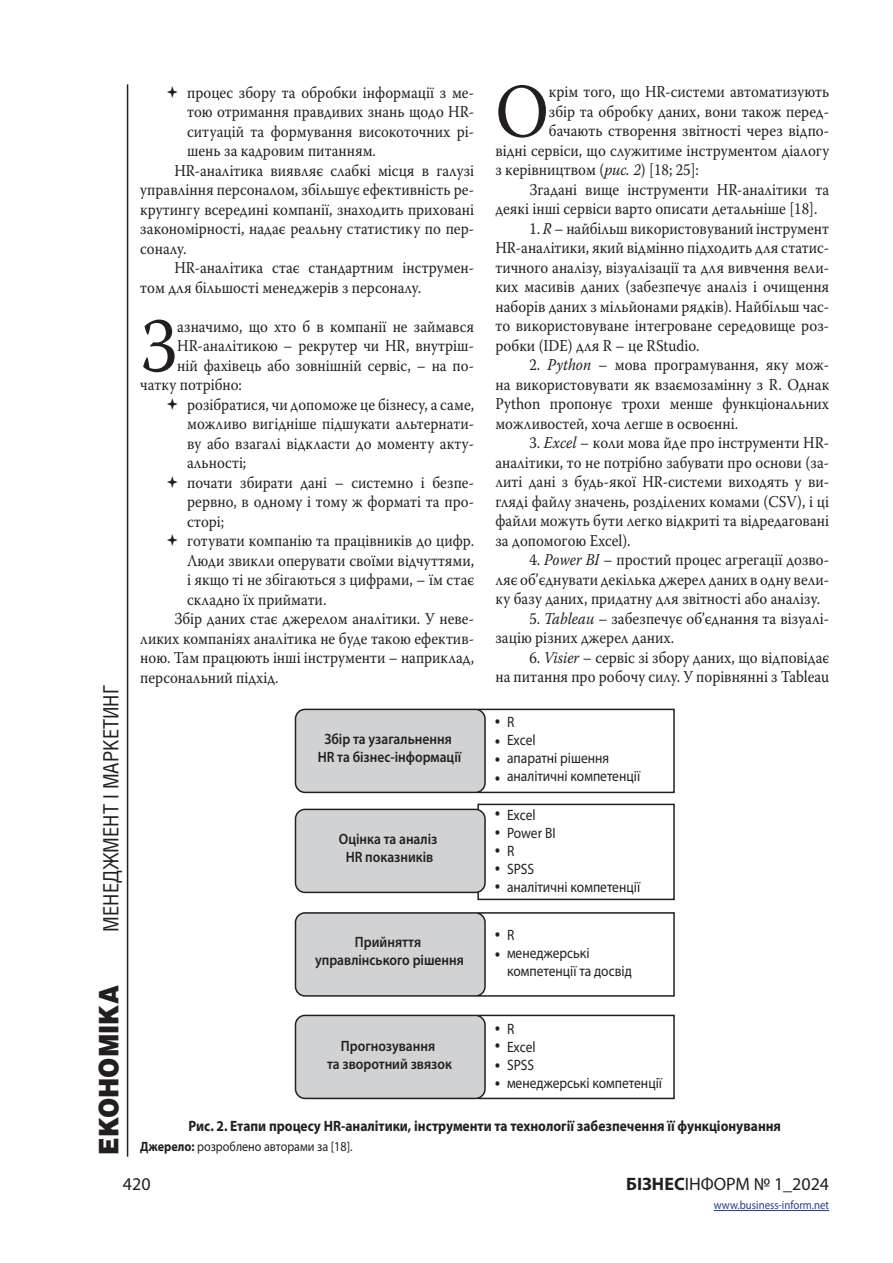
<style>
.page{position:relative;width:893px;height:1263px;background:#fff}
.page>*{position:absolute;margin:0;border:0;box-sizing:border-box;transform-origin:0 0}
.t1{font:75.75px "Warnock Pro";color:#231f20;scale:.9 1}
.t2{font:900 27px "Helios";color:#231f20;scale:.9 1}
.t3{font:21px "Helios Cond";color:#231f20}
.t4{font:18px "Myriad Pro";color:#231f20}
.t5{font:16.5px/19.5px "Warnock Pro";color:#231f20;text-align:justify;scale:.9 1}
.t6{font:15px/18px "Myriad Pro";color:#231f20;scale:.9 1}
.t7{font:600 15px/18px "Myriad Pro";color:#231f20;text-align:center;scale:.9 1}
.t8{font:700 15px "Myriad Pro";color:#231f20;scale:.9 1}
.t9{font:15px "Wingdings";color:#231f20;scale:.9 1}
.t10{font:13.5px "Myriad Pro";color:#231f20;scale:.9 1}
.t11{font:12px "Myriad Pro";color:#253f8e;scale:.9 1}
.s1{font-style:italic}
.s2{font-weight:700}
</style>
<div class="page">
<hr style="left:127px;top:84px;width:1px;height:1073px;background:#231f20">
<hr style="left:714px;top:1210px;width:115px;height:1px;background:#253f8e">
<div style="left:477px;top:709px;width:198px;height:84px;border:2px solid #231f20"></div>
<div style="left:477px;top:912px;width:198px;height:85px;border:2px solid #231f20"></div>
<div style="left:477px;top:1015px;width:198px;height:84px;border:2px solid #231f20"></div>
<div style="left:477px;top:804px;width:198px;height:96px;border:2px solid #231f20"></div>
<div style="left:295px;top:709px;width:190px;height:83px;background:#d1d2d4;border-radius:9px"></div>
<div style="left:295px;top:709px;width:191px;height:84px;border:2px solid #231f20;border-radius:9px"></div>
<div style="left:295px;top:809px;width:190px;height:83px;background:#d1d2d4;border-radius:9px"></div>
<div style="left:295px;top:809px;width:191px;height:84px;border:2px solid #231f20;border-radius:9px"></div>
<div style="left:295px;top:913px;width:190px;height:83px;background:#d1d2d4;border-radius:9px"></div>
<div style="left:295px;top:912px;width:191px;height:85px;border:2px solid #231f20;border-radius:9px"></div>
<div style="left:295px;top:1015px;width:190px;height:83px;background:#d1d2d4;border-radius:9px"></div>
<div style="left:295px;top:1015px;width:191px;height:84px;border:2px solid #231f20;border-radius:9px"></div>
<p class="t3" style="left:98px;top:931px;width:248px;rotate:-90deg">МЕНЕДЖМЕНТ І МАРКЕТИНГ</p>
<h2 class="t2" style="left:92px;top:1154px;width:189px;rotate:-90deg">ЕКОНОМІКА</h2>
<p class="t5" style="left:187px;top:82px;width:320px">процес збору та обробки інформації з ме-</p>
<p class="t5" style="left:187px;top:102px;width:320px">тою отримання правдивих знань щодо HR-</p>
<p class="t5" style="left:187px;top:121px;width:320px">ситуацій та формування високоточних рі-</p>
<p class="t5" style="left:187px;top:141px;width:211px">шень за кадровим питанням.</p>
<p class="t5" style="left:174px;top:160px;width:335px">HR-аналітика виявляє слабкі місця в галузі</p>
<p class="t5" style="left:140px;top:180px;width:372px">управління персоналом, збільшує ефективність ре-</p>
<p class="t5" style="left:140px;top:199px;width:372px">крутингу всередині компанії, знаходить приховані</p>
<p class="t5" style="left:140px;top:219px;width:372px">закономірності, надає реальну статистику по пер-</p>
<p class="t5" style="left:140px;top:238px;width:53px">соналу.</p>
<p class="t5" style="left:174px;top:258px;width:335px">HR-аналітика стає стандартним інструмен-</p>
<p class="t5" style="left:140px;top:277px;width:314px">том для більшості менеджерів з персоналу.</p>
<h1 class="t1" style="left:140px;top:300px;width:43px">З</h1>
<p class="t5" style="left:177px;top:316px;width:331px">азначимо, що хто б в компанії не займався</p>
<p class="t5" style="left:177px;top:336px;width:331px">HR-аналітикою – рекрутер чи HR, внутріш-</p>
<p class="t5" style="left:177px;top:355px;width:331px">ній фахівець або зовнішній сервіс, – на по-</p>
<p class="t5" style="left:140px;top:375px;width:114px">чатку потрібно:</p>
<p class="t5" style="left:187px;top:394px;width:320px">розібратися, чи допоможе це бізнесу, а саме,</p>
<p class="t5" style="left:187px;top:414px;width:320px">можливо вигідніше підшукати альтернати-</p>
<p class="t5" style="left:187px;top:433px;width:320px">ву або взагалі відкласти до моменту акту-</p>
<p class="t5" style="left:187px;top:453px;width:67px">альності;</p>
<p class="t5" style="left:187px;top:472px;width:320px">почати збирати дані – системно і безпе-</p>
<p class="t5" style="left:187px;top:492px;width:320px">рервно, в одному і тому ж форматі та про-</p>
<p class="t5" style="left:187px;top:511px;width:43px">сторі;</p>
<p class="t5" style="left:187px;top:531px;width:320px">готувати компанію та працівників до цифр.</p>
<p class="t5" style="left:187px;top:550px;width:320px">Люди звикли оперувати своїми відчуттями,</p>
<p class="t5" style="left:187px;top:570px;width:320px">і якщо ті не збігаються з цифрами, – їм стає</p>
<p class="t5" style="left:187px;top:589px;width:156px">складно їх приймати.</p>
<p class="t5" style="left:174px;top:609px;width:335px">Збір даних стає джерелом аналітики. У неве-</p>
<p class="t5" style="left:140px;top:628px;width:372px">ликих компаніях аналітика не буде такою ефектив-</p>
<p class="t5" style="left:140px;top:648px;width:372px">ною. Там працюють інші інструменти – наприклад,</p>
<p class="t5" style="left:140px;top:667px;width:155px">персональний підхід.</p>
<p class="t7" style="left:318px;top:730px;width:161px">Збір та узагальнення<br>HR та бізнес-інформації</p>
<p class="t7" style="left:339px;top:830px;width:111px">Оцінка та аналіз<br>HR показників</p>
<p class="t7" style="left:315px;top:932px;width:167px">Прийняття управлінського рішення</p>
<p class="t7" style="left:327px;top:1037px;width:140px">Прогнозування<br>та зворотний звязок</p>
<h1 class="t1" style="left:495px;top:66px;width:61px">О</h1>
<p class="t5" style="left:549px;top:82px;width:313px">крім того, що HR-системи автоматизують</p>
<p class="t5" style="left:549px;top:101px;width:313px">збір та обробку даних, вони також перед-</p>
<p class="t5" style="left:549px;top:121px;width:313px">бачають створення звітності через відпо-</p>
<p class="t5" style="left:495px;top:140px;width:372px">відні сервіси, що служитиме інструментом діалогу</p>
<p class="t5" style="left:495px;top:160px;width:228px">з керівництвом (<span class="s1">рис. 2</span>) [18; 25]:</p>
<p class="t5" style="left:529px;top:179px;width:335px">Згадані вище інструменти HR-аналітики та</p>
<p class="t5" style="left:495px;top:199px;width:359px">деякі інші сервіси варто описати детальніше [18].</p>
<p class="t5" style="left:495px;top:218px;width:372px;text-indent:34px">1. <span class="s1">R</span> – найбільш використовуваний інструмент HR-аналітики, який відмінно підходить для статис&shy;тичного аналізу, візуалізації та для вивчення вели&shy;ких масивів даних (забезпечує аналіз і очищення наборів даних з мільйонами рядків). Найбільш час&shy;то використовуване інтегроване середовище роз&shy;робки (IDE) для R – це RStudio.</p>
<p class="t5" style="left:495px;top:355px;width:372px;text-indent:34px">2. <span class="s1">Python</span> – мова програмування, яку мож&shy;на використовувати як взаємозамінну з R. Однак Python пропонує трохи менше функціональних можливостей, хоча легше в освоєнні.</p>
<p class="t5" style="left:495px;top:433px;width:372px;text-indent:34px">3. <span class="s1">Excel</span> – коли мова йде про інструменти HR&shy;аналітики, то не потрібно забувати про основи (за&shy;литі дані з будь-якої HR-системи виходять у ви&shy;гляді файлу значень, розділених комами (CSV), і ці файли можуть бути легко відкриті та відредаговані за допомогою Excel).</p>
<p class="t5" style="left:495px;top:550px;width:372px;text-indent:34px">4. <span class="s1">Power BI</span> – простий процес агрегації дозво&shy;ляє об’єднувати декілька джерел даних в одну вели&shy;ку базу даних, придатну для звітності або аналізу.</p>
<p class="t5" style="left:495px;top:608px;width:372px;text-indent:34px">5. <span class="s1">Tableau</span> – забезпечує об’єднання та візуалі&shy;зацію різних джерел даних.</p>
<p class="t5" style="left:495px;top:647px;width:372px;text-align:right">6. <span class="s1">Visier</span> – сервіс зі збору даних, що відповідає<br>на питання про робочу силу. У порівнянні з Tableau</p>
<p class="t6" style="left:507px;top:713px;width:33px;text-indent:-13px">• R<br>Excel</p>
<p class="t6" style="left:507px;top:749px;width:149px;text-indent:-13px">• апаратні рішення аналітичні компетенції</p>
<p class="t6" style="left:494px;top:806px;width:47px">• Excel</p>
<p class="t6" style="left:494px;top:824px;width:69px">• Power BI</p>
<p class="t6" style="left:494px;top:842px;width:23px">• R</p>
<p class="t6" style="left:494px;top:860px;width:46px">• SPSS</p>
<p class="t6" style="left:494px;top:878px;width:163px">• аналітичні компетенції</p>
<p class="t6" style="left:507px;top:926px;width:140px;text-indent:-13px">• R<br>менеджерські компетенції та досвід</p>
<p class="t9" style="left:494px;top:734px;width:8px">•</p>
<p class="t9" style="left:494px;top:771px;width:8px">•</p>
<p class="t9" style="left:494px;top:947px;width:8px">•</p>
<p class="t6" style="left:494px;top:1020px;width:23px">• R</p>
<p class="t6" style="left:494px;top:1038px;width:47px">• Excel</p>
<p class="t6" style="left:494px;top:1056px;width:46px">• SPSS</p>
<p class="t6" style="left:494px;top:1074px;width:188px">• менеджерські компетенції</p>
<p class="t8" style="left:188px;top:1116px;width:660px">Рис. 2. Етапи процесу HR-аналітики, інструменти та технології забезпечення її функціонування</p>
<p class="t10" style="left:140px;top:1138px;width:238px"><span class="s2">Джерело:</span> розроблено авторами за [18].</p>
<p class="t4" style="left:123px;top:1173px;width:29px">420</p>
<p class="t4" style="left:626px;top:1173px;width:205px"><span class="s2">БІЗНЕС</span>ІНФОРМ № 1_2024</p>
<p class="t11" style="left:714px;top:1198px;width:130px">www.business-inform.net</p>
</div>
